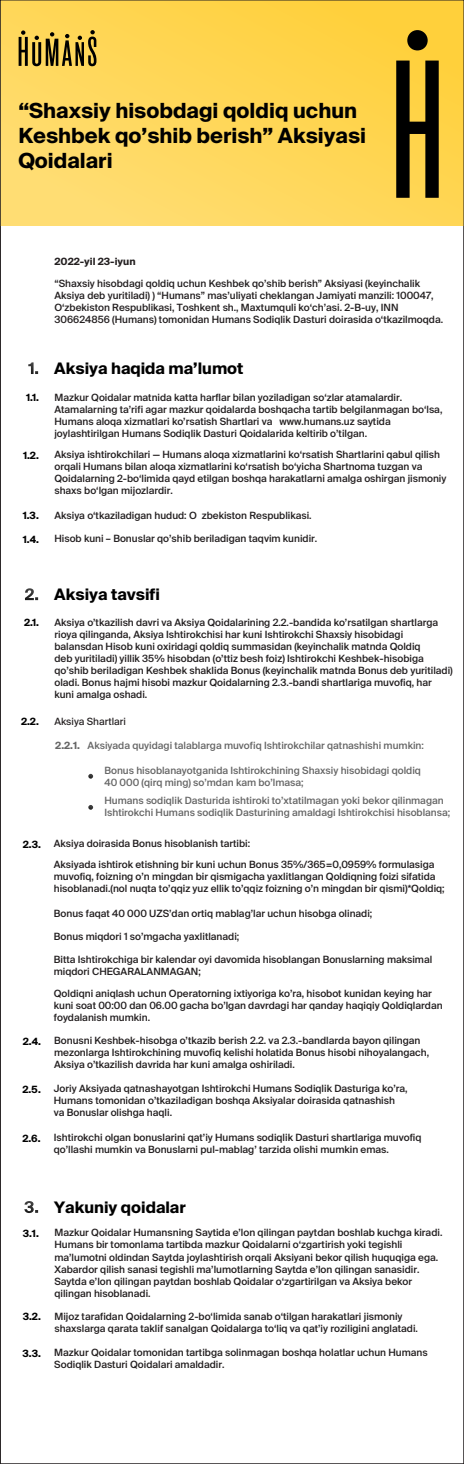
<style>
.page{position:relative;width:464px;height:1464px;background:#fff}
.page>*{position:absolute;margin:0;border:0;box-sizing:border-box;transform-origin:0 0}
.t1{font:700 20.8px/25px "Suisse Intl";color:#000}
.t2{font:700 15.9px "Suisse Intl";color:#000}
.t3{font:500 10px/12px "Suisse Intl";color:#231f20}
.t4{font:500 10px/12px "Suisse Intl";color:#666}
.t5{font:700 10px "Suisse Intl";color:#000}
.t6{font:700 10px "Suisse Intl";color:#231f20}
.t7{font:10px "Suisse Intl";color:#231f20}
.t8{font:700 10px "Suisse Intl";color:#666}
</style>
<div class="page">
<svg style="left:2px;top:2px;width:459px;height:224px;background:#fed657"></svg>
<svg style="left:19px;top:30px;width:77px;height:36px;background:#9d8538"></svg>
<svg style="left:28px;top:362px;width:10px;height:12px"></svg>
<svg style="left:396px;top:61px;width:42px;height:137px;background:#584919"></svg>
<div style="left:407px;top:30px;width:20px;height:20px;background:#000;border-radius:50%"></div>
<svg style="left:25px;top:588px;width:13px;height:12px"></svg>
<svg style="left:24px;top:1201px;width:14px;height:12px"></svg>
<svg style="left:88px;top:774px;width:5px;height:4px"></svg>
<svg style="left:88px;top:805px;width:5px;height:4px"></svg>
<h1 class="t1" style="left:18px;top:99px;width:349px">“Shaxsiy hisobdagi qoldiq uchun<br>Keshbek qo’shib berish” Aksiyasi<br>Qoidalari</h1>
<p class="t6" style="left:54px;top:255px;width:83px">2022-yil 23-iyun</p>
<p class="t3" style="left:54px;top:278px;width:390px">“Shaxsiy hisobdagi qoldiq uchun Keshbek qo’shib berish” Aksiyasi (keyinchalik Aksiya deb yuritiladi) ) “Humans” mas’uliyati cheklangan Jamiyati manzili: 100047, O‘zbekiston Respublikasi, Toshkent sh., Maxtumquli ko‘ch’asi. 2-B-uy, INN 306624856 (Humans) tomonidan Humans Sodiqlik Dasturi doirasida o‘tkazilmoqda.</p>
<p class="t5" style="left:26px;top:392px;width:14px">1.1.</p>
<p class="t5" style="left:23px;top:449px;width:17px">1.2.</p>
<h2 class="t2" style="left:54px;top:359px;width:190px">Aksiya haqida ma’lumot</h2>
<p class="t3" style="left:54px;top:391px;width:389px">Mazkur Qoidalar matnida katta harflar bilan yoziladigan so‘zlar atamalardir.<br>Atamalarning ta’rifi agar mazkur qoidalarda boshqacha tartib belgilanmagan bo‘lsa, Humans aloqa xizmatlari ko’rsatish Shartlari va www.humans.uz saytida joylashtirilgan Humans Sodiqlik Dasturi Qoidalarida keltirib o’tilgan.</p>
<p class="t3" style="left:54px;top:449px;width:393px">Aksiya ishtirokchilari — Humans aloqa xizmatlarini ko‘rsatish Shartlarini qabul qilish orqali Humans bilan aloqa xizmatlarini ko‘rsatish bo‘yicha Shartnoma tuzgan va Qoidalarning 2-bo‘limida qayd etilgan boshqa harakatlarni amalga oshirgan jismoniy shaxs bo‘lgan mijozlardir.</p>
<p class="t5" style="left:23px;top:510px;width:17px">1.3.</p>
<p class="t3" style="left:54px;top:509px;width:258px">Aksiya o‘tkaziladigan hudud: O zbekiston Respublikasi.</p>
<p class="t5" style="left:23px;top:533px;width:17px">1.4.</p>
<p class="t3" style="left:54px;top:532px;width:264px">Hisob kuni – Bonuslar qo’shib beriladigan taqvim kunidir.</p>
<p class="t5" style="left:24px;top:617px;width:16px">2.1.</p>
<h2 class="t2" style="left:54px;top:585px;width:107px">Aksiya tavsifi</h2>
<p class="t3" style="left:54px;top:616px;width:399px">Aksiya o’tkazilish davri va Aksiya Qoidalarining 2.2.-bandida ko’rsatilgan shartlarga rioya qilinganda, Aksiya Ishtirokchisi har kuni Ishtirokchi Shaxsiy hisobidagi balansdan Hisob kuni oxiridagi qoldiq summasidan (keyinchalik matnda Qoldiq<br>deb yuritiladi) yillik 35% hisobdan (o’ttiz besh foiz) Ishtirokchi Keshbek-hisobiga qo’shib beriladigan Keshbek shaklida Bonus (keyinchalik matnda Bonus deb yuritiladi) oladi. Bonus hajmi hisobi mazkur Qoidalarning 2.3.-bandi shartlariga muvofiq, har kuni amalga oshadi.</p>
<p class="t5" style="left:21px;top:716px;width:19px">2.2.</p>
<p class="t7" style="left:54px;top:716px;width:73px">Aksiya Shartlari</p>
<p class="t4" style="left:88px;top:739px;width:337px">Aksiyada quyidagi talablarga muvofiq Ishtirokchilar qatnashishi mumkin:</p>
<p class="t4" style="left:104px;top:764px;width:318px">Bonus hisoblanayotganida Ishtirokchining Shaxsiy hisobidagi qoldiq<br>40 000 (qirq ming) so’mdan kam bo’lmasa;</p>
<p class="t4" style="left:104px;top:794px;width:347px">Humans sodiqlik Dasturida ishtiroki to’xtatilmagan yoki bekor qilinmagan<br>Ishtirokchi Humans sodiqlik Dasturining amaldagi Ishtirokchisi hisoblansa;</p>
<p class="t8" style="left:55px;top:739px;width:26px">2.2.1.</p>
<p class="t5" style="left:23px;top:838px;width:20px">2.3.</p>
<p class="t3" style="left:54px;top:833px;width:382px;line-height:20.8px">Aksiya doirasida Bonus hisoblanish tartibi:<br>Aksiyada ishtirok etishning bir kuni uchun Bonus 35%/365=0,0959% formulasiga</p>
<p class="t3" style="left:54px;top:870px;width:392px">muvofiq, foizning o’n mingdan bir qismigacha yaxlitlangan Qoldiqning foizi sifatida hisoblanadi.(nol nuqta to’qqiz yuz ellik to’qqiz foizning o’n mingdan bir qismi)*Qoldiq;</p>
<p class="t3" style="left:54px;top:907px;width:320px">Bonus faqat 40 000 UZS’dan ortiq mablag’lar uchun hisobga olinadi;</p>
<p class="t3" style="left:54px;top:930px;width:187px">Bonus miqdori 1 so’mgacha yaxlitlanadi;</p>
<p class="t3" style="left:54px;top:953px;width:379px">Bitta Ishtirokchiga bir kalendar oyi davomida hisoblangan Bonuslarning maksimal miqdori CHEGARALANMAGAN;</p>
<p class="t3" style="left:54px;top:987px;width:390px">Qoldiqni aniqlash uchun Operatorning ixtiyoriga ko’ra, hisobot kunidan keying har kuni soat 00:00 dan 06.00 gacha bo’lgan davrdagi har qanday haqiqiy Qoldiqlardan foydalanish mumkin.</p>
<p class="t5" style="left:23px;top:1035px;width:20px">2.4.</p>
<p class="t3" style="left:54px;top:1034px;width:376px">Bonusni Keshbek-hisobga o’tkazib berish 2.2. va 2.3.-bandlarda bayon qilingan mezonlarga Ishtirokchining muvofiq kelishi holatida Bonus hisobi nihoyalangach,<br>Aksiya o’tkazilish davrida har kuni amalga oshiriladi.</p>
<p class="t5" style="left:22px;top:1083px;width:20px">2.5.</p>
<p class="t3" style="left:54px;top:1082px;width:355px">Joriy Aksiyada qatnashayotgan Ishtirokchi Humans Sodiqlik Dasturiga ko’ra,<br>Humans tomonidan o’tkaziladigan boshqa Aksiyalar doirasida qatnashish va Bonuslar olishga haqli.</p>
<p class="t5" style="left:22px;top:1132px;width:20px">2.6.</p>
<p class="t3" style="left:54px;top:1131px;width:369px">Ishtirokchi olgan bonuslarini qat’iy Humans sodiqlik Dasturi shartlariga muvofiq qo’llashi mumkin va Bonuslarni pul-mablag’ tarzida olishi mumkin emas.</p>
<h2 class="t2" style="left:54px;top:1198px;width:133px">Yakuniy qoidalar</h2>
<p class="t5" style="left:23px;top:1227px;width:18px">3.1.</p>
<p class="t3" style="left:54px;top:1227px;width:389px">Mazkur Qoidalar Humansning Saytida e’lon qilingan paytdan boshlab kuchga kiradi.<br>Humans bir tomonlama tartibda mazkur Qoidalarni o‘zgartirish yoki tegishli ma’lumotni oldindan Saytda joylashtirish orqali Aksiyani bekor qilish huquqiga ega.<br>Xabardor qilish sanasi tegishli ma’lumotlarning Saytda e’lon qilingan sanasidir.<br>Saytda e’lon qilingan paytdan boshlab Qoidalar o‘zgartirilgan va Aksiya bekor qilingan hisoblanadi.</p>
<p class="t5" style="left:23px;top:1310px;width:20px">3.2.</p>
<p class="t3" style="left:54px;top:1310px;width:365px">Mijoz tarafidan Qoidalarning 2-bo‘limida sanab o‘tilgan harakatlari jismoniy shaxslarga qarata taklif sanalgan Qoidalarga to‘liq va qat’iy roziligini anglatadi.</p>
<p class="t5" style="left:22px;top:1347px;width:20px">3.3.</p>
<p class="t3" style="left:54px;top:1346px;width:374px">Mazkur Qoidalar tomonidan tartibga solinmagan boshqa holatlar uchun Humans<br>Sodiqlik Dasturi Qoidalari amaldadir.</p>
</div>
